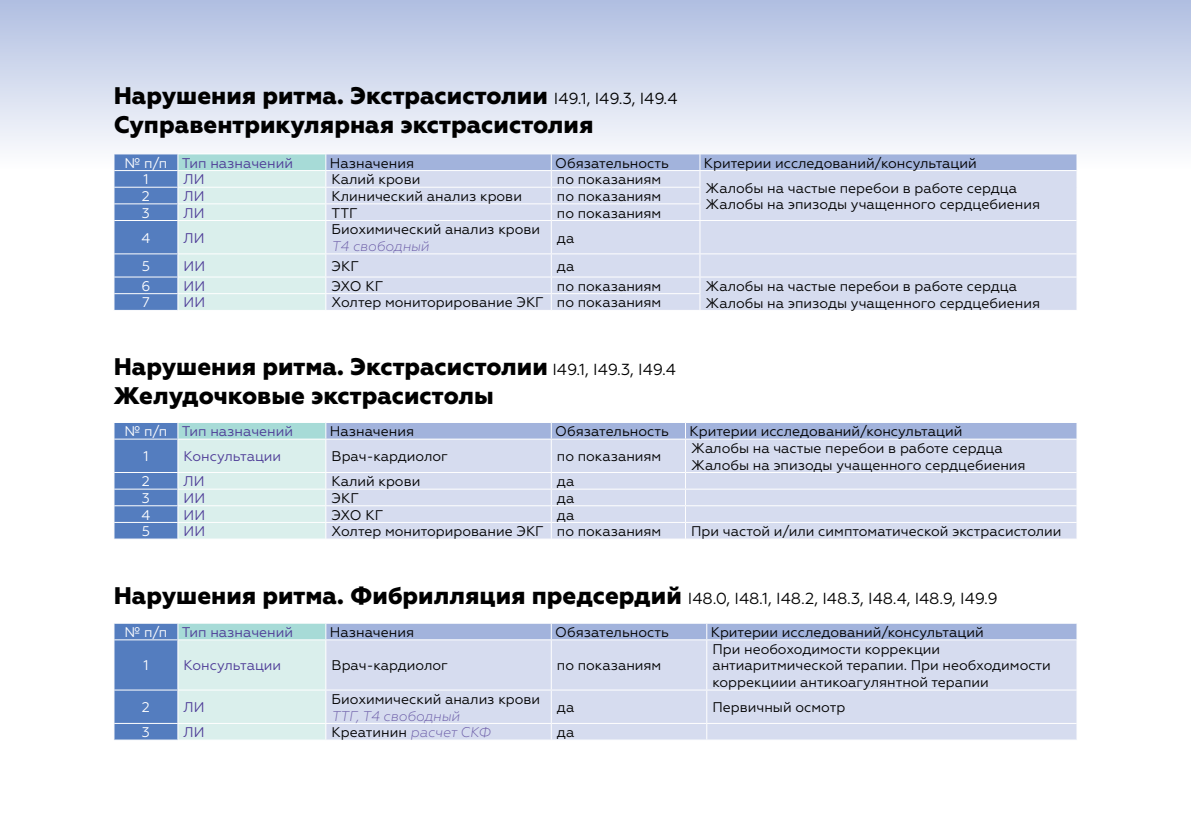
<style>
.page{position:relative;width:1191px;height:840px;background:#fff}
.page>*{position:absolute;margin:0;border:0;box-sizing:border-box;transform-origin:0 0}
.t1{font:800 24px/28.8px "Geometria";color:#000}
.t2{font:16px "Geometria";color:#000}
.t3{font:14px/16.8px "Geometria";color:#000}
.t4{font:14px "Geometria";color:#4e3c97}
.t5{font:14px "Geometria";color:#fff}
.s1{font-weight:400;font-size:16px}
.s2{font-weight:300;font-style:italic;color:#6a5ba7}
.s3{font-weight:800;font-size:24px}
</style>
<div class="page">
<div style="left:0;top:0;width:1191px;height:169px;background:linear-gradient(to bottom,#b0bee1,#fefefe)"></div>
<svg style="left:114px;top:422px;width:963px;height:116px;background:#cad6ea"></svg>
<svg style="left:114px;top:623px;width:963px;height:116px;background:#c9d5e9"></svg>
<hr style="left:114px;top:153px;width:64px;height:1px;background:#fff">
<hr style="left:178px;top:153px;width:148px;height:1px;background:#fff">
<hr style="left:326px;top:153px;width:225px;height:1px;background:#fff">
<hr style="left:551px;top:153px;width:149px;height:1px;background:#fff">
<hr style="left:700px;top:153px;width:377px;height:1px;background:#fff">
<svg style="left:114px;top:154px;width:963px;height:156px;background:#cbd7ea"></svg>
<p class="t1" style="left:114px;top:82px;width:565px">Нарушения ритма. Экстрасистолии <span class="s1">I49.1, I49.3, I49.4<br></span>Суправентрикулярная экстрасистолия</p>
<p class="t5" style="left:125px;top:155px;width:44px">№ п/п</p>
<p class="t4" style="left:182px;top:155px;width:113px">Тип назначений</p>
<p class="t3" style="left:330px;top:154px;width:86px">Назначения</p>
<p class="t3" style="left:555px;top:154px;width:115px">Обязательность</p>
<p class="t3" style="left:704px;top:154px;width:274px">Критерии исследований/консультаций</p>
<p class="t5" style="left:143px;top:171px;width:7px">1</p>
<p class="t4" style="left:184px;top:171px;width:22px">ЛИ</p>
<p class="t3" style="left:331px;top:171px;width:90px">Калий крови</p>
<p class="t3" style="left:557px;top:171px;width:106px">по показаниям</p>
<p class="t3" style="left:705px;top:179px;width:313px">Жалобы на частые перебои в работе сердца</p>
<p class="t3" style="left:705px;top:196px;width:336px">Жалобы на эпизоды учащенного сердцебиения</p>
<p class="t5" style="left:142px;top:188px;width:10px">2</p>
<p class="t4" style="left:184px;top:188px;width:22px">ЛИ</p>
<p class="t3" style="left:331px;top:187px;width:192px">Клинический анализ крови</p>
<p class="t3" style="left:557px;top:187px;width:106px">по показаниям</p>
<p class="t5" style="left:142px;top:204px;width:9px">3</p>
<p class="t4" style="left:184px;top:204px;width:22px">ЛИ</p>
<p class="t3" style="left:331px;top:204px;width:28px">ТТГ</p>
<p class="t3" style="left:557px;top:204px;width:106px">по показаниям</p>
<p class="t5" style="left:141px;top:229px;width:10px">4</p>
<p class="t4" style="left:184px;top:229px;width:22px">ЛИ</p>
<p class="t3" style="left:331px;top:221px;width:210px">Биохимический анализ крови<br><span class="s2">Т4 свободный</span></p>
<p class="t3" style="left:557px;top:229px;width:19px">да</p>
<p class="t5" style="left:142px;top:258px;width:10px">5</p>
<p class="t4" style="left:184px;top:258px;width:23px">ИИ</p>
<p class="t3" style="left:331px;top:257px;width:29px">ЭКГ</p>
<p class="t3" style="left:557px;top:257px;width:19px">да</p>
<p class="t5" style="left:141px;top:277px;width:10px">6</p>
<p class="t4" style="left:184px;top:277px;width:23px">ИИ</p>
<p class="t3" style="left:331px;top:277px;width:53px">ЭХО КГ</p>
<p class="t3" style="left:557px;top:277px;width:106px">по показаниям</p>
<p class="t3" style="left:705px;top:277px;width:313px">Жалобы на частые перебои в работе сердца</p>
<p class="t5" style="left:142px;top:294px;width:9px">7</p>
<p class="t4" style="left:184px;top:294px;width:23px">ИИ</p>
<p class="t3" style="left:331px;top:294px;width:214px">Холтер мониторирование ЭКГ</p>
<p class="t3" style="left:557px;top:294px;width:106px">по показаниям</p>
<p class="t3" style="left:705px;top:294px;width:336px">Жалобы на эпизоды учащенного сердцебиения</p>
<p class="t1" style="left:114px;top:353px;width:564px">Нарушения ритма. Экстрасистолии <span class="s1">I49.1, I49.3, I49.4<br></span>Желудочковые экстрасистолы</p>
<p class="t5" style="left:125px;top:423px;width:44px">№ п/п</p>
<p class="t4" style="left:182px;top:423px;width:113px">Тип назначений</p>
<p class="t3" style="left:330px;top:422px;width:86px">Назначения</p>
<p class="t3" style="left:555px;top:422px;width:115px">Обязательность</p>
<p class="t3" style="left:689px;top:422px;width:274px">Критерии исследований/консультаций</p>
<p class="t5" style="left:143px;top:448px;width:7px">1</p>
<p class="t4" style="left:184px;top:448px;width:99px">Консультации</p>
<p class="t3" style="left:331px;top:447px;width:118px">Врач-кардиолог</p>
<p class="t3" style="left:557px;top:447px;width:106px">по показаниям</p>
<p class="t3" style="left:691px;top:439px;width:313px">Жалобы на частые перебои в работе сердца</p>
<p class="t3" style="left:691px;top:456px;width:336px">Жалобы на эпизоды учащенного сердцебиения</p>
<p class="t5" style="left:142px;top:473px;width:10px">2</p>
<p class="t4" style="left:184px;top:473px;width:22px">ЛИ</p>
<p class="t3" style="left:331px;top:472px;width:90px">Калий крови</p>
<p class="t3" style="left:557px;top:472px;width:19px">да</p>
<p class="t5" style="left:142px;top:489px;width:9px">3</p>
<p class="t4" style="left:184px;top:489px;width:23px">ИИ</p>
<p class="t3" style="left:331px;top:489px;width:29px">ЭКГ</p>
<p class="t3" style="left:557px;top:489px;width:19px">да</p>
<p class="t5" style="left:141px;top:506px;width:10px">4</p>
<p class="t4" style="left:184px;top:506px;width:23px">ИИ</p>
<p class="t3" style="left:331px;top:506px;width:53px">ЭХО КГ</p>
<p class="t3" style="left:557px;top:506px;width:19px">да</p>
<p class="t5" style="left:142px;top:523px;width:10px">5</p>
<p class="t4" style="left:184px;top:523px;width:23px">ИИ</p>
<p class="t3" style="left:331px;top:522px;width:214px">Холтер мониторирование ЭКГ</p>
<p class="t3" style="left:557px;top:522px;width:106px">по показаниям</p>
<p class="t3" style="left:691px;top:522px;width:372px">При частой и/или симптоматической экстрасистолии</p>
<p class="t2" style="left:114px;top:589px;width:885px"><span class="s3">Нарушения ритма. Фибрилляция предсердий</span> I48.0, I48.1, I48.2, I48.3, I48.4, I48.9, I49.9</p>
<p class="t5" style="left:125px;top:623px;width:44px">№ п/п</p>
<p class="t4" style="left:182px;top:623px;width:113px">Тип назначений</p>
<p class="t3" style="left:330px;top:623px;width:86px">Назначения</p>
<p class="t3" style="left:555px;top:623px;width:115px">Обязательность</p>
<p class="t3" style="left:711px;top:623px;width:274px">Критерии исследований/консультаций</p>
<p class="t5" style="left:143px;top:657px;width:7px">1</p>
<p class="t4" style="left:184px;top:657px;width:99px">Консультации</p>
<p class="t3" style="left:331px;top:656px;width:118px">Врач-кардиолог</p>
<p class="t3" style="left:557px;top:656px;width:106px">по показаниям</p>
<p class="t3" style="left:712px;top:640px;width:340px">При необоходимости коррекции антиаритмической терапии. При необходимости коррекциии антикоагулянтной терапии</p>
<p class="t5" style="left:142px;top:698px;width:10px">2</p>
<p class="t4" style="left:184px;top:698px;width:22px">ЛИ</p>
<p class="t3" style="left:331px;top:690px;width:210px">Биохимический анализ крови<br><span class="s2">ТТГ, Т4 свободный</span></p>
<p class="t3" style="left:557px;top:698px;width:19px">да</p>
<p class="t3" style="left:712px;top:698px;width:134px">Первичный осмотр</p>
<p class="t5" style="left:142px;top:723px;width:9px">3</p>
<p class="t4" style="left:184px;top:723px;width:22px">ЛИ</p>
<p class="t3" style="left:331px;top:723px;width:161px">Креатинин <span class="s2">расчет СКФ</span></p>
<p class="t3" style="left:557px;top:723px;width:19px">да</p>
</div>
